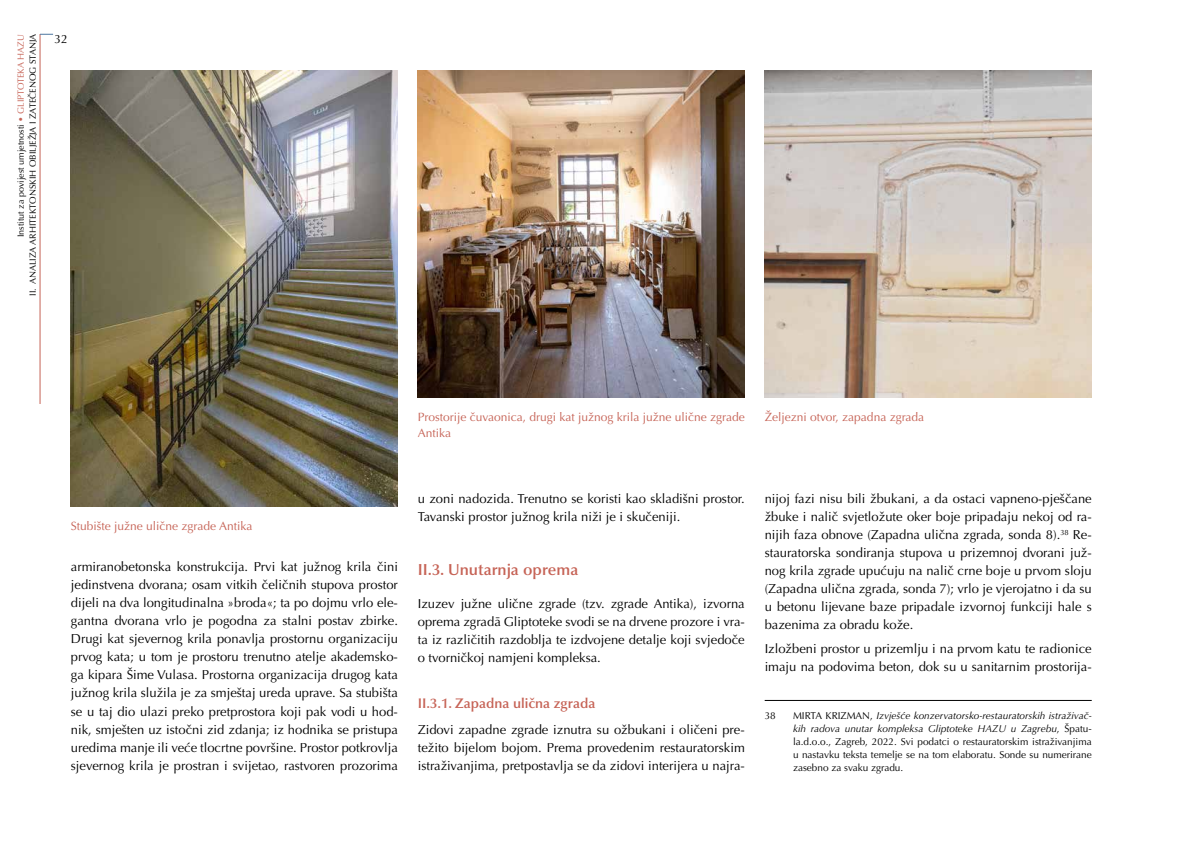
<style>
.page{position:relative;width:1191px;height:842px;background:#fff}
.page>*{position:absolute;margin:0;border:0;box-sizing:border-box;transform-origin:0 0}
.t1{font:600 16px "Optima LT Pro";color:#c66356}
.t2{font:600 14px "Optima LT Pro";color:#c66356}
.t3{font:13px/18px "Optima LT Pro";color:#000;text-align:justify}
.t4{font:12px/16px "Optima LT Pro";color:#c66356}
.t5{font:12px "Optima LT Pro";color:#000}
.t6{font:10px/13px "Optima LT Pro";color:#000;text-align:justify}
.t7{font:9px/11.8px "Optima LT Pro";color:#000;text-align:right}
.s1{color:#c66356}
.s2{font-style:italic}
</style>
<div class="page">
<hr style="left:40px;top:34px;width:1px;height:370px;background:#c66356">
<svg style="left:40px;top:34px;width:13px;height:1px"></svg>
<hr style="left:764px;top:700px;width:327px;height:1px;background:#000">
<img style="left:71px;top:71px;width:327px;height:436px">
<img style="left:418px;top:71px;width:327px;height:327px">
<img style="left:764px;top:71px;width:327px;height:327px">
<p class="t7" style="left:15px;top:296px;width:263px;rotate:-90deg">Institut za povijest umjetnosti <span class="s1">• GLIPTOTEKA HAZU<br></span>II. ANALIZA ARHITEKTONSKIH OBILJEŽJA I ZATEČENOG STANJA</p>
<p class="t5" style="left:54px;top:31px;width:15px">32</p>
<p class="t4" style="left:418px;top:409px;width:328px">Prostorije čuvaonica, drugi kat južnog krila južne ulične zgrade<br>Antika</p>
<p class="t4" style="left:764px;top:409px;width:161px">Željezni otvor, zapadna zgrada</p>
<p class="t4" style="left:71px;top:518px;width:183px">Stubište južne ulične zgrade Antika</p>
<p class="t3" style="left:71px;top:558px;width:328px">armiranobetonska konstrukcija. Prvi kat južnog krila čini jedinstvena dvorana; osam vitkih čeličnih stupova prostor dijeli na dva longitudinalna »broda«; ta po dojmu vrlo ele&shy;gantna dvorana vrlo je pogodna za stalni postav zbirke.<br>Drugi kat sjevernog krila ponavlja prostornu organizaciju prvog kata; u tom je prostoru trenutno atelje akademsko&shy;ga kipara Šime Vulasa. Prostorna organizacija drugog kata južnog krila služila je za smještaj ureda uprave. Sa stubišta se u taj dio ulazi preko pretprostora koji pak vodi u hod&shy;nik, smješten uz istočni zid zdanja; iz hodnika se pristupa uredima manje ili veće tlocrtne površine. Prostor potkrovlja sjevernog krila je prostran i svijetao, rastvoren prozorima</p>
<p class="t3" style="left:418px;top:490px;width:328px">u zoni nadozida. Trenutno se koristi kao skladišni prostor.<br>Tavanski prostor južnog krila niži je i skučeniji.</p>
<p class="t1" style="left:418px;top:560px;width:162px">II.3. Unutarnja oprema</p>
<p class="t3" style="left:418px;top:594px;width:328px">Izuzev južne ulične zgrade (tzv. zgrade Antika), izvorna oprema zgradā Gliptoteke svodi se na drvene prozore i vra&shy;ta iz različitih razdoblja te izdvojene detalje koji svjedoče o tvorničkoj namjeni kompleksa.</p>
<p class="t2" style="left:418px;top:694px;width:179px">II.3.1. Zapadna ulična zgrada</p>
<p class="t3" style="left:418px;top:721px;width:328px">Zidovi zapadne zgrade iznutra su ožbukani i oličeni pre&shy;težito bijelom bojom. Prema provedenim restauratorskim istraživanjima, pretpostavlja se da zidovi interijera u najra-</p>
<p class="t3" style="left:764px;top:490px;width:328px">nijoj fazi nisu bili žbukani, a da ostaci vapneno-pješčane žbuke i nalič svjetložute oker boje pripadaju nekoj od ra&shy;nijih faza obnove (Zapadna ulična zgrada, sonda 8).<sup>38</sup> Re&shy;stauratorska sondiranja stupova u prizemnoj dvorani juž&shy;nog krila zgrade upućuju na nalič crne boje u prvom sloju (Zapadna ulična zgrada, sonda 7); vrlo je vjerojatno i da su u betonu lijevane baze pripadale izvornoj funkciji hale s bazenima za obradu kože.</p>
<p class="t3" style="left:764px;top:640px;width:328px">Izložbeni prostor u prizemlju i na prvom katu te radionice imaju na podovima beton, dok su u sanitarnim prostorija-</p>
<p class="t6" style="left:764px;top:709px;width:13px">38</p>
<p class="t6" style="left:793px;top:709px;width:300px">MIRTA KRIZMAN, <span class="s2">Izvješće konzervatorsko-restauratorskih istraživač&shy;kih radova unutar kompleksa Gliptoteke HAZU u Zagrebu</span>, Špatu&shy;la.d.o.o., Zagreb, 2022. Svi podatci o restauratorskim istraživanjima u nastavku teksta temelje se na tom elaboratu. Sonde su numerirane zasebno za svaku zgradu.</p>
</div>
